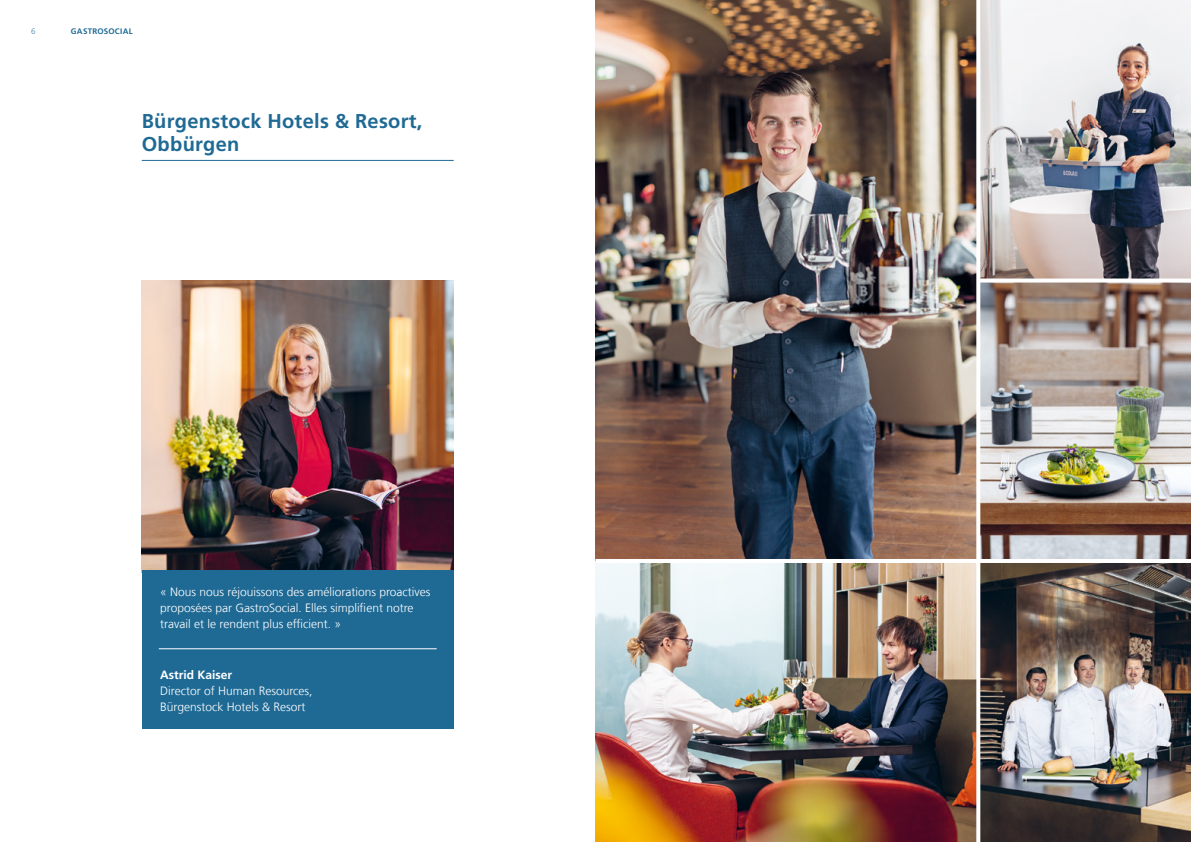
<style>
.page{position:relative;width:1191px;height:842px;background:#fff}
.page>*{position:absolute;margin:0;border:0;box-sizing:border-box;transform-origin:0 0}
.t1{font:700 20px/23px "Frutiger LT Com";letter-spacing:.015em;color:#1f6a95}
.t2{font:300 12px/16px "Frutiger LT Com";color:#fff}
.t3{font:700 12px "Frutiger LT Com";color:#fff}
.t4{font:700 8px "Frutiger LT Com";letter-spacing:.03em;color:#1f6a95}
.t5{font:300 8px "Frutiger LT Com";color:#4c87ab}
</style>
<div class="page">
<img style="left:142px;top:281px;width:312px;height:289px">
<img style="left:980px;top:283px;width:211px;height:276px">
<img style="left:595px;top:0;width:381px;height:559px">
<img style="left:595px;top:563px;width:381px;height:279px">
<img style="left:980px;top:563px;width:211px;height:279px">
<img style="left:980px;top:0;width:211px;height:279px">
<svg style="left:976px;top:0;width:1px;height:842px"></svg>
<hr style="left:595px;top:559px;width:596px;height:4px;background:#fff">
<svg style="left:980px;top:282px;width:211px;height:1px"></svg>
<hr style="left:142px;top:160px;width:312px;height:1px;background:#1f6a95">
<div style="left:142px;top:570px;width:312px;height:159px;background:#1f6a95"></div>
<hr style="left:159px;top:648px;width:278px;height:1px;background:#fff">
<p class="t5" style="left:31px;top:27px;width:6px">6</p>
<p class="t4" style="left:71px;top:27px;width:63px">GASTROSOCIAL</p>
<h1 class="t1" style="left:142px;top:110px;width:282px">Bürgenstock Hotels &amp; Resort,<br>Obbürgen</h1>
<p class="t2" style="left:160px;top:584px;width:272px">« Nous nous réjouissons des améliorations proactives proposées par GastroSocial. Elles simplifient notre travail et le rendent plus efficient. »</p>
<p class="t3" style="left:160px;top:667px;width:74px">Astrid Kaiser</p>
<p class="t2" style="left:160px;top:682px;width:154px">Director of Human Resources,<br>Bürgenstock Hotels &amp; Resort</p>
</div>
